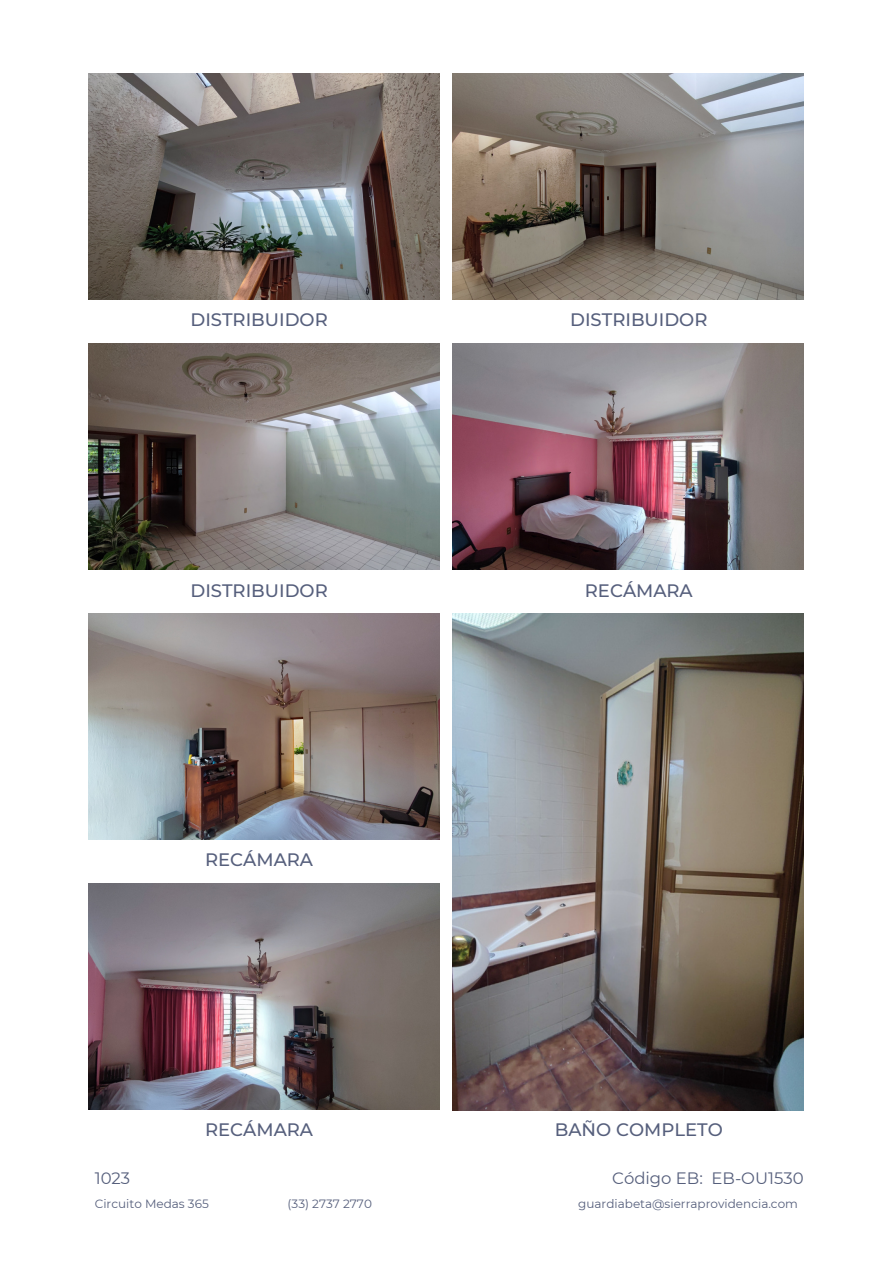
<style>
.page{position:relative;width:893px;height:1264px;background:#fff}
.page>*{position:absolute;margin:0;border:0;box-sizing:border-box;transform-origin:0 0}
.t1{font:500 18px "Montserrat";color:#565f7c}
.t2{font:16.5px "Montserrat";color:#565f7c}
.t3{font:12px "Montserrat";color:#565f7c}
</style>
<div class="page">
<img style="left:88px;top:883px;width:351px;height:226px">
<img style="left:453px;top:73px;width:350px;height:226px">
<img style="left:88px;top:73px;width:351px;height:226px">
<img style="left:453px;top:344px;width:350px;height:225px">
<img style="left:88px;top:344px;width:351px;height:225px">
<img style="left:453px;top:613px;width:350px;height:497px">
<img style="left:88px;top:613px;width:351px;height:226px">
<p class="t1" style="left:190px;top:309px;width:139px">DISTRIBUIDOR</p>
<p class="t1" style="left:570px;top:309px;width:139px">DISTRIBUIDOR</p>
<p class="t1" style="left:190px;top:579px;width:139px">DISTRIBUIDOR</p>
<p class="t1" style="left:584px;top:579px;width:109px">RECÁMARA</p>
<p class="t1" style="left:205px;top:848px;width:109px">RECÁMARA</p>
<p class="t1" style="left:205px;top:1118px;width:109px">RECÁMARA</p>
<p class="t1" style="left:554px;top:1118px;width:169px">BAÑO COMPLETO</p>
<p class="t2" style="left:95px;top:1168px;width:37px">1023</p>
<p class="t2" style="left:612px;top:1168px;width:193px">Código EB: EB-OU1530</p>
<p class="t3" style="left:95px;top:1196px;width:115px">Circuito Medas 365</p>
<p class="t3" style="left:287px;top:1196px;width:86px">(33) 2737 2770</p>
<p class="t3" style="left:578px;top:1196px;width:221px">guardiabeta@sierraprovidencia.com</p>
</div>
